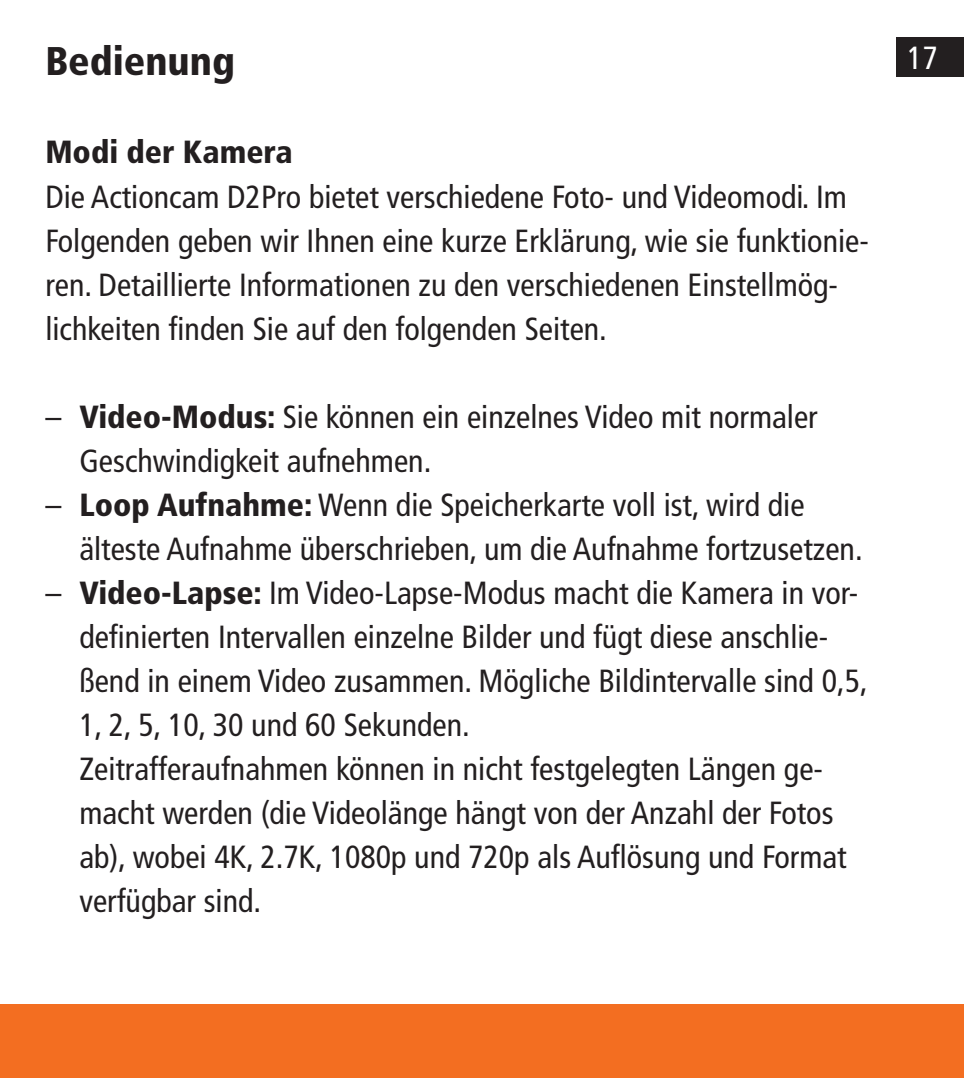
<style>
.page{position:relative;width:964px;height:1078px;background:#fff}
.page>*{position:absolute;margin:0;border:0;box-sizing:border-box;transform-origin:0 0}
.t1{font:900 condensed 40px "Frutiger LT Pro";color:#231f20}
.t2{font:condensed 32px/44px "Frutiger LT Pro";color:#231f20}
.t3{font:900 condensed 32px "Frutiger LT Pro";color:#231f20}
.t4{font:condensed 32px "Frutiger LT Pro";color:#fff}
.s1{font-weight:900}
</style>
<div class="page">
<div style="left:896px;top:38px;width:68px;height:39px;background:#231f20"></div>
<div style="left:0;top:1003px;width:964px;height:74px;background:#f36e21"></div>
<p class="t1" style="left:45px;top:37px;width:191px">Bedienung</p>
<p class="t4" style="left:907px;top:40px;width:32px">17</p>
<p class="t3" style="left:45px;top:133px;width:249px">Modi der Kamera</p>
<p class="t2" style="left:45px;top:174px;width:825px">Die Actioncam D2Pro bietet verschiedene Foto- und Videomodi. Im Folgenden geben wir Ihnen eine kurze Erklärung, wie sie funktionie&shy;ren. Detaillierte Informationen zu den verschiedenen Einstellmög&shy;lichkeiten finden Sie auf den folgenden Seiten.</p>
<p class="t2" style="left:79px;top:394px;width:740px;text-indent:-34px">– <span class="s1">Video-Modus:</span> Sie können ein einzelnes Video mit normaler<br>Geschwindigkeit aufnehmen.</p>
<p class="t2" style="left:79px;top:482px;width:780px;text-indent:-34px">– <span class="s1">Loop Aufnahme:</span> Wenn die Speicherkarte voll ist, wird die älteste Aufnahme überschrieben, um die Aufnahme fortzusetzen.</p>
<p class="t2" style="left:79px;top:570px;width:790px;text-indent:-34px">– <span class="s1">Video-Lapse:</span> Im Video-Lapse-Modus macht die Kamera in vor&shy;definierten Intervallen einzelne Bilder und fügt diese anschlie&shy;ßend in einem Video zusammen. Mögliche Bildintervalle sind 0,5, 1, 2, 5, 10, 30 und 60 Sekunden.</p>
<p class="t2" style="left:79px;top:746px;width:769px">Zeitrafferaufnahmen können in nicht festgelegten Längen ge&shy;macht werden (die Videolänge hängt von der Anzahl der Fotos ab), wobei 4K, 2.7K, 1080p und 720p als Auflösung und Format verfügbar sind.</p>
</div>
